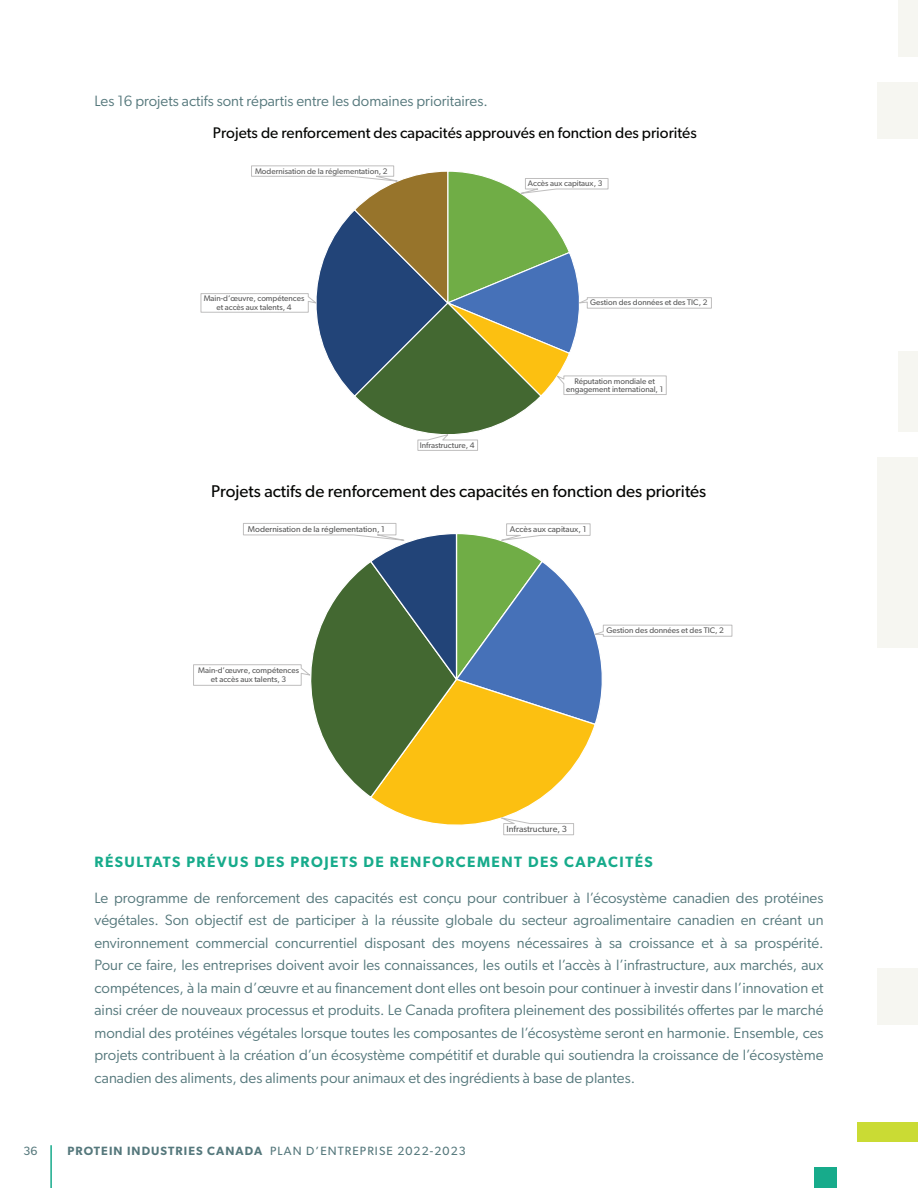
<style>
.page{position:relative;width:918px;height:1188px;background:#fff}
.page>*{position:absolute;margin:0;border:0;box-sizing:border-box;transform-origin:0 0}
.t1{font:17.1px "Gibson";color:#040503}
.t2{font:15.45px "Gibson";color:#040503}
.t3{font:15px/22.5px "Gibson";color:#55787c;text-align:justify}
.t4{font:600 15px "Gibson";letter-spacing:.1em;color:#17ab8b}
.t5{font:12px "Gibson";letter-spacing:.09em;color:#55787c}
.t6{font:9px "Gibson";color:#595959}
.t7{font:8.4px "Gibson";color:#595959}
.t8{font:8.1px/8.4px "Gibson";color:#595959;text-align:center}
.s1{font-weight:600}
</style>
<div class="page">
<hr style="left:50px;top:1145px;width:2px;height:43px;background:#17ab8b">
<div style="left:878px;top:82px;width:40px;height:57px;background:#f6f6f1"></div>
<div style="left:878px;top:968px;width:40px;height:56px;background:#f6f6f1"></div>
<div style="left:898px;top:0;width:20px;height:57px;background:#f6f6f1"></div>
<div style="left:857px;top:1122px;width:61px;height:20px;background:#cadb34"></div>
<div style="left:814px;top:1167px;width:23px;height:21px;background:#17ab8b"></div>
<div style="left:878px;top:457px;width:40px;height:191px;background:#f6f6f1"></div>
<div style="left:898px;top:351px;width:20px;height:80px;background:#f6f6f1"></div>
<svg style="left:200px;top:165px;width:512px;height:286px"></svg>
<svg style="left:193px;top:523px;width:540px;height:313px"></svg>
<p class="t3" style="left:94px;top:90px;width:395px">Les 16 projets actifs sont répartis entre les domaines prioritaires.</p>
<p class="t2" style="left:213px;top:124px;width:485px">Projets de renforcement des capacités approuvés en fonction des priorités</p>
<p class="t8" style="left:255px;top:166px;width:134px">Modernisation de la réglementation, 2</p>
<p class="t8" style="left:528px;top:179px;width:76px">Accès aux capitaux, 3</p>
<p class="t8" style="left:204px;top:294px;width:102px">Main-d’œuvre, compétences et accès aux talents, 4</p>
<p class="t8" style="left:420px;top:440px;width:56px">Infrastructure, 4</p>
<p class="t8" style="left:590px;top:298px;width:119px">Gestion des données et des TIC, 2</p>
<p class="t8" style="left:566px;top:377px;width:99px">Réputation mondiale et engagement international, 1</p>
<p class="t1" style="left:211px;top:481px;width:497px">Projets actifs de renforcement des capacités en fonction des priorités</p>
<p class="t7" style="left:248px;top:524px;width:138px">Modernisation de la réglementation, 1</p>
<p class="t7" style="left:510px;top:524px;width:78px">Accès aux capitaux, 1</p>
<p class="t8" style="left:198px;top:666px;width:102px">Main-d’œuvre, compétences et accès aux talents, 3</p>
<p class="t8" style="left:606px;top:626px;width:119px">Gestion des données et des TIC, 2</p>
<p class="t6" style="left:507px;top:823px;width:62px">Infrastructure, 3</p>
<p class="t4" style="left:94px;top:853px;width:560px">RÉSULTATS PRÉVUS DES PROJETS DE RENFORCEMENT DES CAPACITÉS</p>
<p class="t3" style="left:94px;top:886px;width:731px">Le programme de renforcement des capacités est conçu pour contribuer à l’écosystème canadien des protéines végétales. Son objectif est de participer à la réussite globale du secteur agroalimentaire canadien en créant un environnement commercial concurrentiel disposant des moyens nécessaires à sa croissance et à sa prospérité.<br>Pour ce faire, les entreprises doivent avoir les connaissances, les outils et l’accès à l’infrastructure, aux marchés, aux compétences, à la main d’œuvre et au financement dont elles ont besoin pour continuer à investir dans l’innovation et ainsi créer de nouveaux processus et produits. Le Canada profitera pleinement des possibilités offertes par le marché mondial des protéines végétales lorsque toutes les composantes de l’écosystème seront en harmonie. Ensemble, ces projets contribuent à la création d’un écosystème compétitif et durable qui soutiendra la croissance de l’écosystème canadien des aliments, des aliments pour animaux et des ingrédients à base de plantes.</p>
<p class="t5" style="left:24px;top:1143px;width:16px">36</p>
<p class="t5" style="left:68px;top:1143px;width:400px"><span class="s1">PROTEIN INDUSTRIES CANADA</span> PLAN D’ENTREPRISE 2022-2023</p>
</div>
